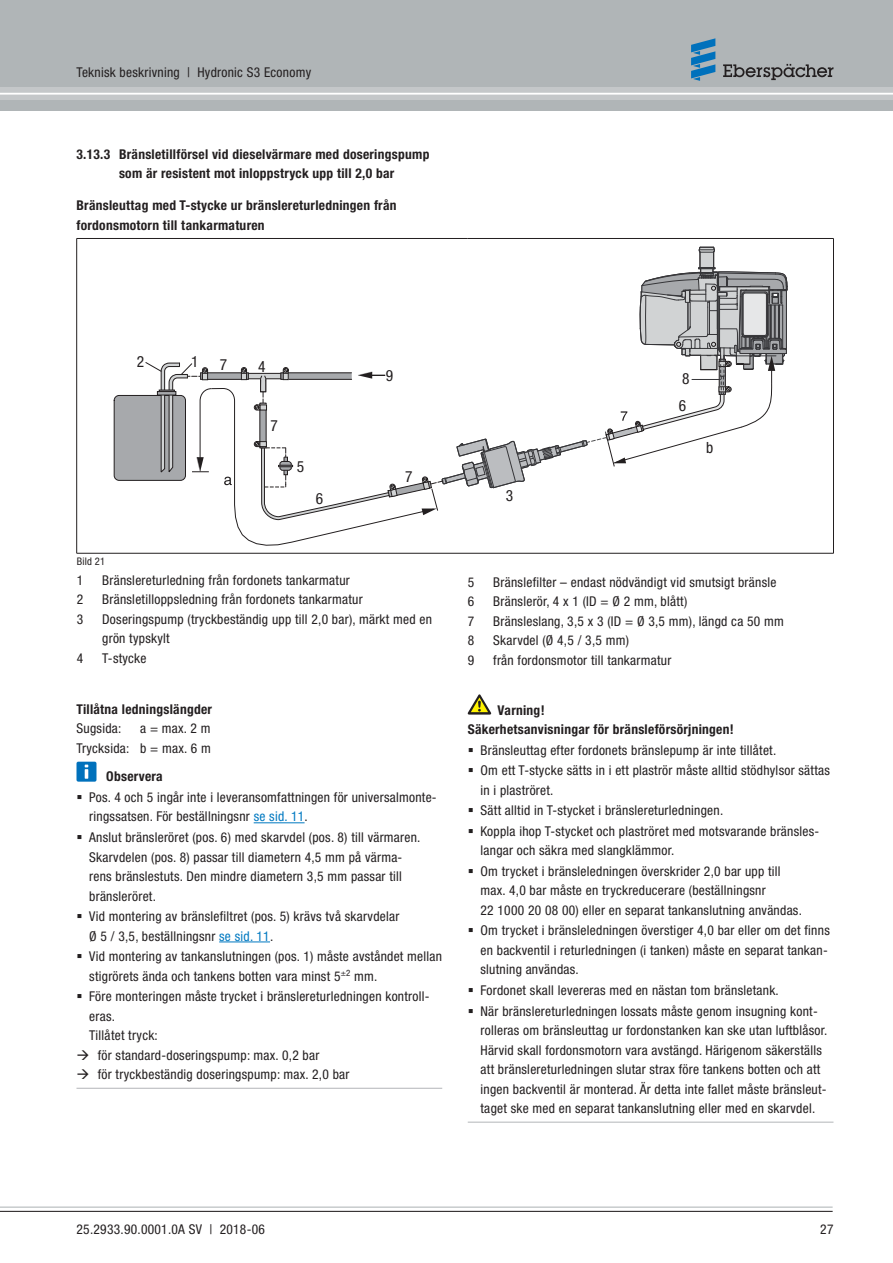
<style>
.page{position:relative;width:893px;height:1263px;background:#fff}
.page>*{position:absolute;margin:0;border:0;box-sizing:border-box;transform-origin:0 0}
.t1{font:condensed 15.45px "Helvetica Neue LTW1 G";color:#231f20}
.t2{font:condensed 13.5px/20px "Helvetica Neue LTW1 G";letter-spacing:.02em;color:#231f20}
.t3{font:700 condensed 13.5px/19.5px "Helvetica Neue LTW1 G";letter-spacing:.02em;color:#231f20}
.t4{font:condensed 10.5px "Helvetica Neue LTW1 G";letter-spacing:.02em;color:#231f20}
.s1{color:#0079c1}
</style>
<div class="page">
<hr style="left:833px;top:239px;width:1px;height:314px;background:#231f20">
<hr style="left:76px;top:238px;width:392px;height:1px;background:#231f20">
<hr style="left:76px;top:239px;width:1px;height:314px;background:#231f20">
<hr style="left:468px;top:238px;width:366px;height:1px;background:#231f20">
<hr style="left:76px;top:553px;width:758px;height:1px;background:#231f20">
<div style="left:114px;top:395px;width:71px;height:85px;background:#a7a9ac;border-radius:5px"></div>
<div style="left:114px;top:395px;width:72px;height:86px;border:1px solid #231f20;border-radius:5px"></div>
<svg style="left:145px;top:246px;width:643px;height:300px"></svg>
<hr style="left:254px;top:822px;width:51px;height:1px;background:#0079c1">
<hr style="left:219px;top:942px;width:51px;height:1px;background:#0079c1">
<hr style="left:76px;top:1088px;width:366px;height:1px;background:#bbbdc0">
<div style="left:76px;top:762px;width:20px;height:19px;background:#0071bc;border-radius:2px"></div>
<svg style="left:85px;top:765px;width:3px;height:14px"></svg>
<hr style="left:468px;top:1122px;width:365px;height:1px;background:#bbbdc0">
<svg style="left:468px;top:694px;width:23px;height:21px"></svg>
<hr style="left:0;top:1207px;width:832px;height:1px;background:#b0b5b7">
<hr style="left:0;top:1211px;width:832px;height:1px;background:#231f20">
<div style="left:0;top:0;width:893px;height:111px;background:#b0b5b7"></div>
<svg style="left:0;top:87px;width:893px;height:13px;background:#c8cacc"></svg>
<svg style="left:723px;top:64px;width:110px;height:16px"></svg>
<svg style="left:691px;top:38px;width:24px;height:43px"></svg>
<hr style="left:0;top:93px;width:893px;height:1px;background:#fff">
<p class="t2" style="left:76px;top:63px;width:236px">Teknisk beskrivning | Hydronic S3 Economy</p>
<p class="t3" style="left:76px;top:145px;width:354px;text-align:center">3.13.3 Bränsletillförsel vid dieselvärmare med doseringspump som är resistent mot inloppstryck upp till 2,0 bar</p>
<p class="t3" style="left:76px;top:197px;width:322px">Bränsleuttag med T-stycke ur bränslereturledningen från fordonsmotorn till tankarmaturen</p>
<p class="t1" style="left:137px;top:356px;width:9px">2</p>
<p class="t1" style="left:191px;top:356px;width:9px">1</p>
<p class="t1" style="left:220px;top:359px;width:9px">7</p>
<p class="t1" style="left:258px;top:360px;width:9px">4</p>
<p class="t1" style="left:270px;top:420px;width:9px">7</p>
<p class="t1" style="left:297px;top:461px;width:9px">5</p>
<p class="t1" style="left:316px;top:493px;width:9px">6</p>
<p class="t1" style="left:386px;top:370px;width:9px">9</p>
<p class="t1" style="left:405px;top:471px;width:9px">7</p>
<p class="t4" style="left:77px;top:557px;width:30px">Bild 21</p>
<p class="t2" style="left:77px;top:571px;width:8px">1</p>
<p class="t2" style="left:102px;top:571px;width:249px">Bränslereturledning från fordonets tankarmatur</p>
<p class="t2" style="left:77px;top:590px;width:8px">2</p>
<p class="t2" style="left:102px;top:590px;width:262px">Bränsletilloppsledning från fordonets tankarmatur</p>
<p class="t2" style="left:77px;top:610px;width:8px">3</p>
<p class="t2" style="left:102px;top:610px;width:331px;line-height:19.5px">Doseringspump (tryckbeständig upp till 2,0 bar), märkt med en grön typskylt</p>
<p class="t2" style="left:77px;top:649px;width:8px">4</p>
<p class="t2" style="left:102px;top:649px;width:46px">T-stycke</p>
<p class="t3" style="left:76px;top:701px;width:137px">Tillåtna ledningslängder</p>
<p class="t2" style="left:76px;top:720px;width:46px">Sugsida:</p>
<p class="t2" style="left:76px;top:720px;width:136px;line-height:19.5px;text-align:right">a = max. 2 m<br>Trycksida: b = max. 6 m</p>
<p class="t3" style="left:106px;top:768px;width:58px">Observera</p>
<p class="t2" style="left:89px;top:788px;width:349px">Pos. 4 och 5 ingår inte i leveransomfattningen för universalmonte-</p>
<p class="t2" style="left:89px;top:808px;width:220px">ringssatsen. För beställningsnr <span class="s1">se sid. 11</span>.</p>
<p class="t2" style="left:89px;top:828px;width:333px">Anslut bränsleröret (pos. 6) med skarvdel (pos. 8) till värmaren.</p>
<p class="t2" style="left:89px;top:848px;width:315px">Skarvdelen (pos. 8) passar till diametern 4,5 mm på värma-</p>
<p class="t2" style="left:89px;top:867px;width:314px">rens bränslestuts. Den mindre diametern 3,5 mm passar till</p>
<p class="t2" style="left:89px;top:887px;width:68px">bränsleröret.</p>
<p class="t2" style="left:89px;top:907px;width:312px">Vid montering av bränslefiltret (pos. 5) krävs två skarvdelar</p>
<p class="t2" style="left:89px;top:927px;width:185px">Ø 5 / 3,5, beställningsnr <span class="s1">se sid. 11</span>.</p>
<p class="t2" style="left:89px;top:948px;width:354px">Vid montering av tankanslutningen (pos. 1) måste avståndet mellan</p>
<p class="t2" style="left:89px;top:967px;width:290px">stigrörets ända och tankens botten vara minst 5<sup>±2</sup> mm.</p>
<p class="t2" style="left:89px;top:988px;width:342px">Före monteringen måste trycket i bränslereturledningen kontroll-</p>
<p class="t2" style="left:89px;top:1007px;width:27px">eras.</p>
<p class="t2" style="left:89px;top:1027px;width:70px">Tillåtet tryck:</p>
<p class="t2" style="left:98px;top:1046px;width:223px">för standard-doseringspump: max. 0,2 bar</p>
<p class="t2" style="left:98px;top:1066px;width:253px">för tryckbeständig doseringspump: max. 2,0 bar</p>
<p class="t1" style="left:682px;top:373px;width:9px">8</p>
<p class="t1" style="left:506px;top:490px;width:9px">3</p>
<p class="t1" style="left:679px;top:400px;width:9px">6</p>
<p class="t1" style="left:706px;top:442px;width:9px">b</p>
<p class="t2" style="left:468px;top:573px;width:8px">5</p>
<p class="t2" style="left:493px;top:573px;width:285px">Bränslefilter – endast nödvändigt vid smutsigt bränsle</p>
<p class="t2" style="left:468px;top:593px;width:8px">6</p>
<p class="t2" style="left:493px;top:593px;width:196px">Bränslerör, 4 x 1 (ID = Ø 2 mm, blått)</p>
<p class="t2" style="left:468px;top:612px;width:8px">7</p>
<p class="t2" style="left:493px;top:612px;width:292px">Bränsleslang, 3,5 x 3 (ID = Ø 3,5 mm), längd ca 50 mm</p>
<p class="t2" style="left:468px;top:632px;width:8px">8</p>
<p class="t2" style="left:493px;top:632px;width:137px">Skarvdel (Ø 4,5 / 3,5 mm)</p>
<p class="t2" style="left:468px;top:651px;width:8px">9</p>
<p class="t2" style="left:493px;top:651px;width:180px">från fordonsmotor till tankarmatur</p>
<p class="t3" style="left:468px;top:701px;width:268px;text-indent:30px">Varning!<br>Säkerhetsanvisningar för bränsleförsörjningen!</p>
<p class="t2" style="left:480px;top:741px;width:351px">Bränsleuttag efter fordonets bränslepump är inte tillåtet.<br>Om ett T-stycke sätts in i ett plaströr måste alltid stödhylsor sättas in i plaströret.<br>Sätt alltid in T-stycket i bränslereturledningen.<br>Koppla ihop T-stycket och plaströret med motsvarande bränsles&shy;langar och säkra med slangklämmor.<br>Om trycket i bränsleledningen överskrider 2,0 bar upp till<br>max. 4,0 bar måste en tryckreducerare (beställningsnr<br>22 1000 20 08 00) eller en separat tankanslutning användas.<br>Om trycket i bränsleledningen överstiger 4,0 bar eller om det finns en backventil i returledningen (i tanken) måste en separat tankan&shy;slutning användas.<br>Fordonet skall levereras med en nästan tom bränsletank.<br>När bränslereturledningen lossats måste genom insugning kont&shy;rolleras om bränsleuttag ur fordonstanken kan ske utan luftblåsor.<br>Härvid skall fordonsmotorn vara avstängd. Härigenom säkerställs att bränslereturledningen slutar strax före tankens botten och att ingen backventil är monterad. Är detta inte fallet måste bränsleut&shy;taget ske med en separat tankanslutning eller med en skarvdel.</p>
<p class="t2" style="left:77px;top:1221px;width:190px">25.2933.90.0001.0A SV | 2018-06</p>
<p class="t2" style="left:820px;top:1221px;width:15px">27</p>
</div>
